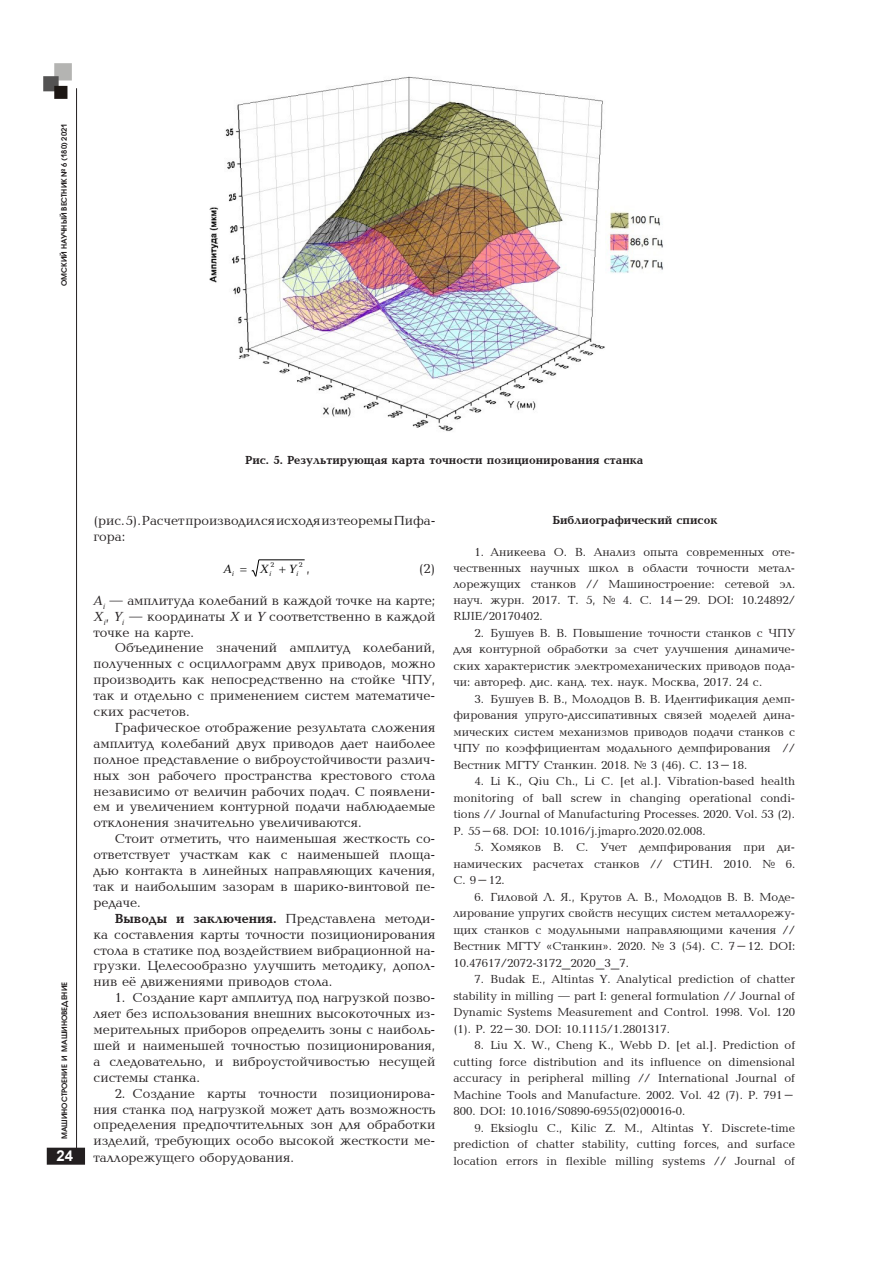
<style>
.page{position:relative;width:893px;height:1263px;background:#fff}
.page>*{position:absolute;margin:0;border:0;box-sizing:border-box;transform-origin:0 0}
.t1{font:700 15px "Arial";color:#fff}
.основной_текст{font:13.5px/15.9px "Baltica CTT";color:#231f20;text-align:justify}
.t2{font:italic 12.15px "Baltica CTT";color:#000}
.библиогр__список_при{font:12px/16.5px "Baltica CTT";color:#231f20;text-align:justify}
.подрисуночная_подпис{font:700 12px "Baltica C";color:#231f20}
.заголовок_библиог_сп{font:700 12px "Baltica C";color:#231f20}
.t3{font:600 7.5px "Avant Garde Gothic C";color:#231f20}
.t4{font:7.05px "Baltica CTT";color:#000}
.s1{font-family:"AXP Baltica C Italic"}
.s2{font-family:"Baltica C";font-weight:700}
</style>
<div class="page">
<div style="left:48px;top:1148px;width:36px;height:16px;background:#231f20"></div>
<div style="left:47px;top:1148px;width:38px;height:17px;border:2px solid #231f20"></div>
<img style="left:43px;top:63px;width:29px;height:36px">
<hr style="left:76px;top:88px;width:1px;height:1068px;background:#231f20">
<img style="left:209px;top:76px;width:454px;height:356px">
<hr style="left:259px;top:560px;width:46px;height:1px;background:#000">
<svg style="left:251px;top:559px;width:8px;height:18px"></svg>
<p class="t3" style="left:60px;top:286px;width:164px;rotate:-90deg">ОМСКИЙ НАУЧНЫЙ ВЕСТНИК № 6 (180) 2021</p>
<p class="t3" style="left:60px;top:1139px;width:159px;rotate:-90deg">МАШИНОСТРОЕНИЕ И МАШИНОВЕДЕНИЕ</p>
<p class="t1" style="left:57px;top:1145px;width:18px">24</p>
<p class="подрисуночная_подпис" style="left:245px;top:454px;width:400px">Рис. 5. Результирующая карта точности позиционирования станка</p>
<p class="основной_текст" style="left:94px;top:513px;width:343px">(рис. 5). Расчет производился исходя из теоремы Пифа&shy;гора:</p>
<p class="основной_текст" style="left:306px;top:561px;width:5px">,</p>
<p class="основной_текст" style="left:419px;top:561px;width:18px">(2)</p>
<p class="основной_текст" style="left:94px;top:593px;width:343px"><span class="s1">A</span><sub>i</sub> — амплитуда колебаний в каждой точке на карте; <span class="s1">X</span><sub>i</sub>, <span class="s1">Y</span><sub>i</sub> — координаты <span class="s1">X</span> и <span class="s1">Y</span> соответственно в каждой точке на карте.</p>
<p class="основной_текст" style="left:94px;top:641px;width:343px;text-indent:21px">Объединение значений амплитуд колебаний, полученных с осциллограмм двух приводов, можно производить как непосредственно на стойке ЧПУ, так и отдельно с применением систем математиче&shy;ских расчетов.</p>
<p class="основной_текст" style="left:94px;top:720px;width:343px;text-indent:21px">Графическое отображение результата сложения амплитуд колебаний двух приводов дает наиболее полное представление о виброустойчивости различ&shy;ных зон рабочего пространства крестового стола независимо от величин рабочих подач. С появлени&shy;ем и увеличением контурной подачи наблюдаемые отклонения значительно увеличиваются.</p>
<p class="основной_текст" style="left:94px;top:831px;width:343px;text-indent:21px">Стоит отметить, что наименьшая жесткость со&shy;ответствует участкам как с наименьшей площа&shy;дью контакта в линейных направляющих качения, так и наибольшим зазорам в шарико-винтовой пе&shy;редаче.</p>
<p class="основной_текст" style="left:94px;top:911px;width:343px;text-indent:21px"><span class="s2">Выводы и заключения.</span> Представлена методи&shy;ка составления карты точности позиционирования стола в статике под воздействием вибрационной на&shy;грузки. Целесообразно улучшить методику, допол&shy;нив её движениями приводов стола.</p>
<p class="основной_текст" style="left:94px;top:990px;width:343px;text-indent:21px">1. Создание карт амплитуд под нагрузкой позво&shy;ляет без использования внешних высокоточных из&shy;мерительных приборов определить зоны с наиболь&shy;шей и наименьшей точностью позиционирования, а следовательно, и виброустойчивостью несущей системы станка.</p>
<p class="основной_текст" style="left:94px;top:1086px;width:343px;text-indent:21px">2. Создание карты точности позиционирова&shy;ния станка под нагрузкой может дать возможность определения предпочтительных зон для обработки изделий, требующих особо высокой жесткости ме&shy;таллорежущего оборудования.</p>
<p class="t4" style="left:270px;top:561px;width:5px">2</p>
<p class="t4" style="left:299px;top:561px;width:5px">2</p>
<p class="t2" style="left:224px;top:562px;width:12px">A<sub>i</sub></p>
<p class="t2" style="left:260px;top:562px;width:13px">X<sub>i</sub></p>
<p class="t2" style="left:289px;top:562px;width:11px">Y<sub>i</sub></p>
<p class="заголовок_библиог_сп" style="left:552px;top:514px;width:167px">Библиографический список</p>
<p class="библиогр__список_при" style="left:453px;top:545px;width:343px;line-height:16px;text-indent:21px">1. Аникеева О. В. Анализ опыта современных оте&shy;чественных научных школ в области точности метал&shy;лорежущих станков // Машиностроение: сетевой эл. науч. журн. 2017. Т. 5, № 4. С. 14–29. DOI: 10.24892/ RIJIE/20170402.</p>
<p class="библиогр__список_при" style="left:453px;top:625px;width:343px;text-indent:21px">2. Бушуев В. В. Повышение точности станков с ЧПУ для контурной обработки за счет улучшения динамиче&shy;ских характеристик электромеханических приводов пода&shy;чи: автореф. дис. канд. тех. наук. Москва, 2017. 24 с.</p>
<p class="библиогр__список_при" style="left:453px;top:691px;width:343px;text-indent:21px">3. Бушуев В. В., Молодцов В. В. Идентификация демп&shy;фирования упруго-диссипативных связей моделей дина&shy;мических систем механизмов приводов подачи станков с ЧПУ по коэффициентам модального демпфирования // Вестник МГТУ Станкин. 2018. № 3 (46). C. 13–18.</p>
<p class="библиогр__список_при" style="left:453px;top:774px;width:343px;text-indent:21px">4. Li K., Qiu Ch., Li C. [et al.]. Vibration-based health monitoring of ball screw in changing operational condi&shy;tions // Journal of Manufacturing Processes. 2020. Vol. 53 (2).<br>P. 55–68. DOI: 10.1016/j.jmapro.2020.02.008.</p>
<p class="библиогр__список_при" style="left:453px;top:840px;width:343px;text-indent:21px">5. Хомяков В. С. Учет демпфирования при ди&shy;намических расчетах станков // СТИН. 2010. № 6.<br>С. 9–12.</p>
<p class="библиогр__список_при" style="left:453px;top:889px;width:343px;text-indent:21px">6. Гиловой Л. Я., Крутов А. В., Молодцов В. В. Моде&shy;лирование упругих свойств несущих систем металлорежу&shy;щих станков с модульными направляющими качения // Вестник МГТУ «Станкин». 2020. № 3 (54). C. 7–12. DOI:<br>10.47617/2072-3172_2020_3_7.</p>
<p class="библиогр__список_при" style="left:453px;top:972px;width:343px;text-indent:21px">7. Budak E., Altintas Y. Analytical prediction of chatter stability in milling — part I: general formulation // Journal of Dynamic Systems Measurement and Control. 1998. Vol. 120 (1). P. 22–30. DOI: 10.1115/1.2801317.</p>
<p class="библиогр__список_при" style="left:453px;top:1038px;width:343px;text-indent:21px">8. Liu X. W., Cheng K., Webb D. [et al.]. Prediction of cutting force distribution and its influence on dimensional accuracy in peripheral milling // International Journal of Machine Tools and Manufacture. 2002. Vol. 42 (7). P. 791– 800. DOI: 10.1016/S0890-6955(02)00016-0.</p>
<p class="библиогр__список_при" style="left:453px;top:1120px;width:343px;text-indent:21px">9. Eksioglu C., Kilic Z. M., Altintas Y. Discrete-time prediction of chatter stability, cutting forces, and surface location errors in flexible milling systems // Journal of</p>
</div>
